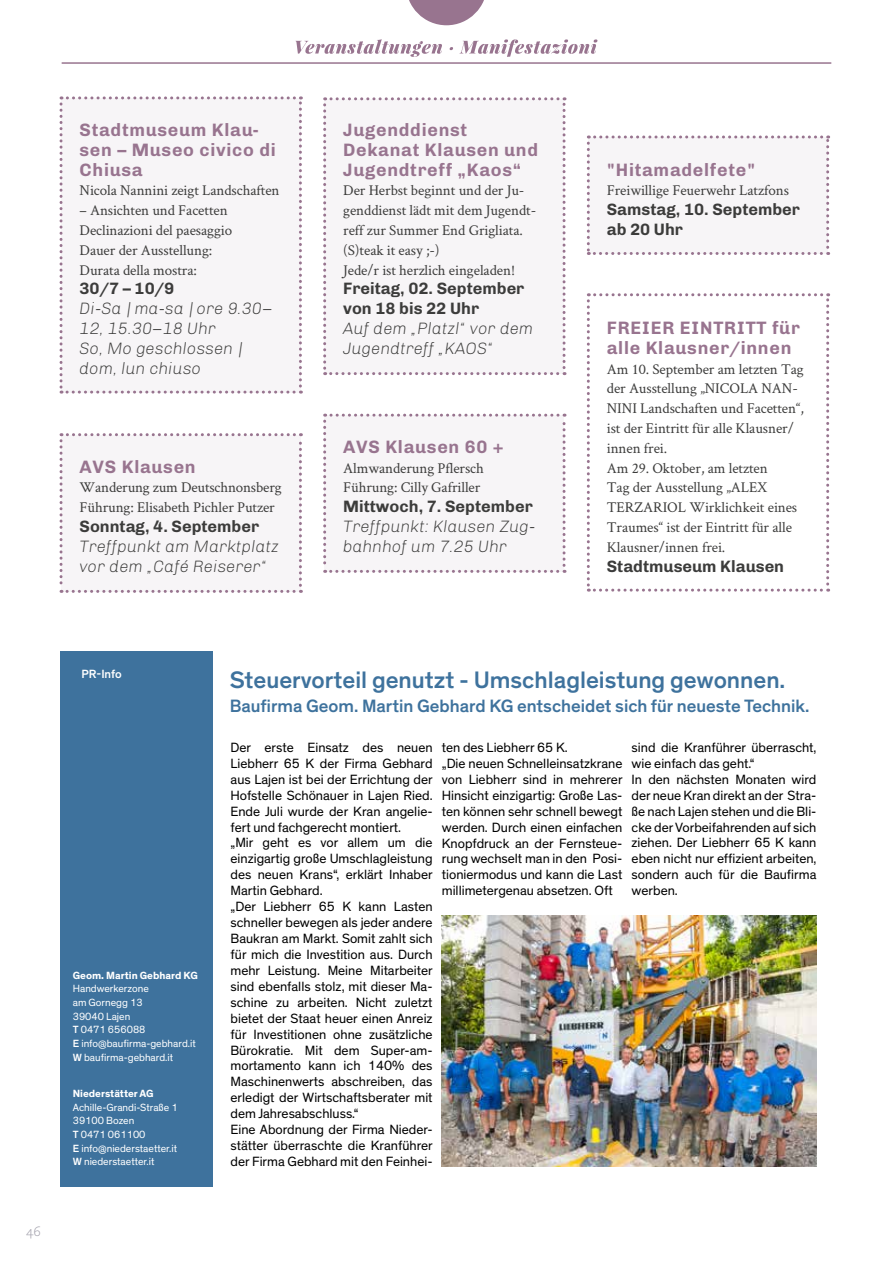
<style>
.page{position:relative;width:893px;height:1263px;background:#fff}
.page>*{position:absolute;margin:0;border:0;box-sizing:border-box;transform-origin:0 0}
.t1{font:500 24.3px "Theinhardt";color:#3e729d}
.t2{font:500 18.15px "Theinhardt";color:#3e729d}
.t3{font:700 18px/19.8px "Chivo";letter-spacing:.04em;color:#98748f}
.t4{font:italic 300 16.5px/19.8px "Chivo";color:#3c3c3b}
.t5{font:700 16.5px/19.8px "Chivo";color:#3c3c3b}
.t6{font:15px/19.8px "Crimson Text";letter-spacing:-.005em;color:#3c3c3b}
.t7{font:13.65px/15.9px "Theinhardt";color:#000}
.t8{font:300 13.5px "Caecilia LT Std";color:#a19faa}
.t9{font:500 12.15px "Theinhardt";letter-spacing:-.005em;color:#fff}
.t10{font:10.65px/13.6px "Theinhardt";color:#fff}
.t11{font:700 10.65px "Theinhardt";color:#fff}
.s1{font-weight:500}
</style>
<div class="page">
<div style="left:60px;top:96px;width:242px;height:298px;background:#f7f5f7"></div>
<div style="left:323px;top:97px;width:243px;height:278px;background:#f7f5f7"></div>
<svg style="left:587px;top:293px;width:242px;height:299px"></svg>
<div style="left:60px;top:433px;width:242px;height:160px;background:#f7f5f7"></div>
<div style="left:587px;top:135px;width:242px;height:120px;background:#f7f5f7"></div>
<img style="left:442px;top:915px;width:374px;height:252px">
<div style="left:60px;top:651px;width:152px;height:535px;background:#3e729d"></div>
<div style="left:323px;top:414px;width:243px;height:159px;background:#f7f5f7"></div>
<svg style="left:409px;top:0;width:75px;height:25px"></svg>
<hr style="left:62px;top:62px;width:769px;height:2px;background:#98748f">
<svg style="left:296px;top:39px;width:301px;height:18px"></svg>
<h3 class="t3" style="left:80px;top:120px;width:198px">Stadtmuseum Klau&shy;sen – Museo civico di<br>Chiusa</h3>
<p class="t6" style="left:80px;top:180px;width:201px">Nicola Nannini zeigt Landschaften</p>
<p class="t6" style="left:80px;top:200px;width:154px">– Ansichten und Facetten<br>Declinazioni del paesaggio<br>Dauer der Ausstellung:<br>Durata della mostra:</p>
<p class="t5" style="left:80px;top:279px;width:96px">30/7 – 10/9</p>
<p class="t4" style="left:80px;top:299px;width:195px">Di-Sa | ma-sa | ore 9.30–<br>12, 15.30–18 Uhr<br>So, Mo geschlossen | dom, lun chiuso</p>
<h3 class="t3" style="left:80px;top:457px;width:118px">AVS Klausen</h3>
<p class="t6" style="left:80px;top:477px;width:204px">Wanderung zum Deutschnonsberg<br>Führung: Elisabeth Pichler Putzer</p>
<p class="t5" style="left:80px;top:516px;width:181px">Sonntag, 4. September</p>
<p class="t4" style="left:80px;top:536px;width:201px">Treffpunkt am Marktplatz vor dem „Café Reiserer“</p>
<h3 class="t3" style="left:343px;top:120px;width:196px">Jugenddienst<br>Dekanat Klausen und<br>Jugendtreff „Kaos“</h3>
<p class="t6" style="left:343px;top:180px;width:195px">Der Herbst beginnt und der Ju&shy;genddienst lädt mit dem Jugendt&shy;reff zur Summer End Grigliata. (S)teak it easy ;-)<br>Jede/r ist herzlich eingeladen!</p>
<p class="t5" style="left:343px;top:279px;width:183px">Freitag, 02. September von 18 bis 22 Uhr</p>
<p class="t4" style="left:343px;top:319px;width:192px">Auf dem „Platzl“ vor dem<br>Jugendtreff „KAOS“</p>
<h3 class="t3" style="left:607px;top:318px;width:194px">FREIER EINTRITT für alle Klausner/innen</h3>
<p class="t6" style="left:607px;top:358px;width:199px">Am 10. September am letzten Tag der Ausstellung „NICOLA NAN-<br>NINI Landschaften und Facetten“, ist der Eintritt für alle Klausner/ innen frei.<br>Am 29. Oktober, am letzten<br>Tag der Ausstellung „ALEX<br>TERZARIOL Wirklichkeit eines<br>Traumes“ ist der Eintritt für alle<br>Klausner/innen frei.</p>
<p class="t5" style="left:607px;top:556px;width:179px">Stadtmuseum Klausen</p>
<h3 class="t3" style="left:607px;top:160px;width:150px">"Hitamadelfete"</h3>
<p class="t6" style="left:607px;top:180px;width:184px">Freiwillige Feuerwehr Latzfons</p>
<p class="t5" style="left:607px;top:200px;width:195px">Samstag, 10. September ab 20 Uhr</p>
<h3 class="t3" style="left:343px;top:437px;width:162px">AVS Klausen 60 +</h3>
<p class="t6" style="left:343px;top:457px;width:142px">Almwanderung Pflersch<br>Führung: Cilly Gafriller</p>
<p class="t5" style="left:343px;top:497px;width:191px">Mittwoch, 7. September</p>
<p class="t4" style="left:343px;top:517px;width:194px">Treffpunkt: Klausen Zug&shy;bahnhof um 7.25 Uhr</p>
<p class="t9" style="left:81px;top:667px;width:42px">PR-Info</p>
<p class="t8" style="left:26px;top:1224px;width:17px">46</p>
<p class="t11" style="left:73px;top:968px;width:127px">Geom. Martin Gebhard KG</p>
<p class="t10" style="left:73px;top:982px;width:124px">Handwerkerzone<br>am Gornegg 13<br>39040 Lajen<br><span class="s1">T</span> 0471 656088<br><span class="s1">E</span> info@baufirma-gebhard.it<br><span class="s1">W</span> baufirma-gebhard.it</p>
<p class="t11" style="left:73px;top:1087px;width:82px">Niederstätter AG</p>
<p class="t10" style="left:73px;top:1100px;width:106px">Achille-Grandi-Straße 1<br>39100 Bozen<br><span class="s1">T</span> 0471 061100<br><span class="s1">E</span> info@niederstaetter.it<br><span class="s1">W</span> niederstaetter.it</p>
<h1 class="t1" style="left:230px;top:665px;width:557px">Steuervorteil genutzt - Umschlagleistung gewonnen.</h1>
<h2 class="t2" style="left:230px;top:695px;width:581px">Baufirma Geom. Martin Gebhard KG entscheidet sich für neueste Technik.</h2>
<p class="t7" style="left:231px;top:740px;width:204px">Der erste Einsatz des neuen<br>Liebherr 65 K der Firma Gebhard aus Lajen ist bei der Errichtung der<br>Hofstelle Schönauer in Lajen Ried.<br>Ende Juli wurde der Kran angelie&shy;fert und fachgerecht montiert.<br>„Mir geht es vor allem um die einzigartig große Umschlagleistung des neuen Krans“, erklärt Inhaber<br>Martin Gebhard.<br>„Der Liebherr 65 K kann Lasten schneller bewegen als jeder andere<br>Baukran am Markt. Somit zahlt sich für mich die Investition aus. Durch mehr Leistung. Meine Mitarbeiter sind ebenfalls stolz, mit dieser Ma&shy;schine zu arbeiten. Nicht zuletzt bietet der Staat heuer einen Anreiz für Investitionen ohne zusätzliche<br>Bürokratie. Mit dem Super-am&shy;mortamento kann ich 140% des<br>Maschinenwerts abschreiben, das erledigt der Wirtschaftsberater mit dem Jahresabschluss.“<br>Eine Abordnung der Firma Nieder&shy;stätter überraschte die Kranführer der Firma Gebhard mit den Feinhei-</p>
<p class="t7" style="left:442px;top:740px;width:182px">ten des Liebherr 65 K.<br>„Die neuen Schnelleinsatzkrane von Liebherr sind in mehrerer<br>Hinsicht einzigartig: Große Las&shy;ten können sehr schnell bewegt werden. Durch einen einfachen<br>Knopfdruck an der Fernsteue&shy;rung wechselt man in den Posi&shy;tioniermodus und kann die Last millimetergenau absetzen. Oft</p>
<p class="t7" style="left:632px;top:740px;width:186px">sind die Kranführer überrascht, wie einfach das geht.“<br>In den nächsten Monaten wird der neue Kran direkt an der Stra&shy;ße nach Lajen stehen und die Bli&shy;cke der Vorbeifahrenden auf sich ziehen. Der Liebherr 65 K kann eben nicht nur effizient arbeiten, sondern auch für die Baufirma werben.</p>
</div>
